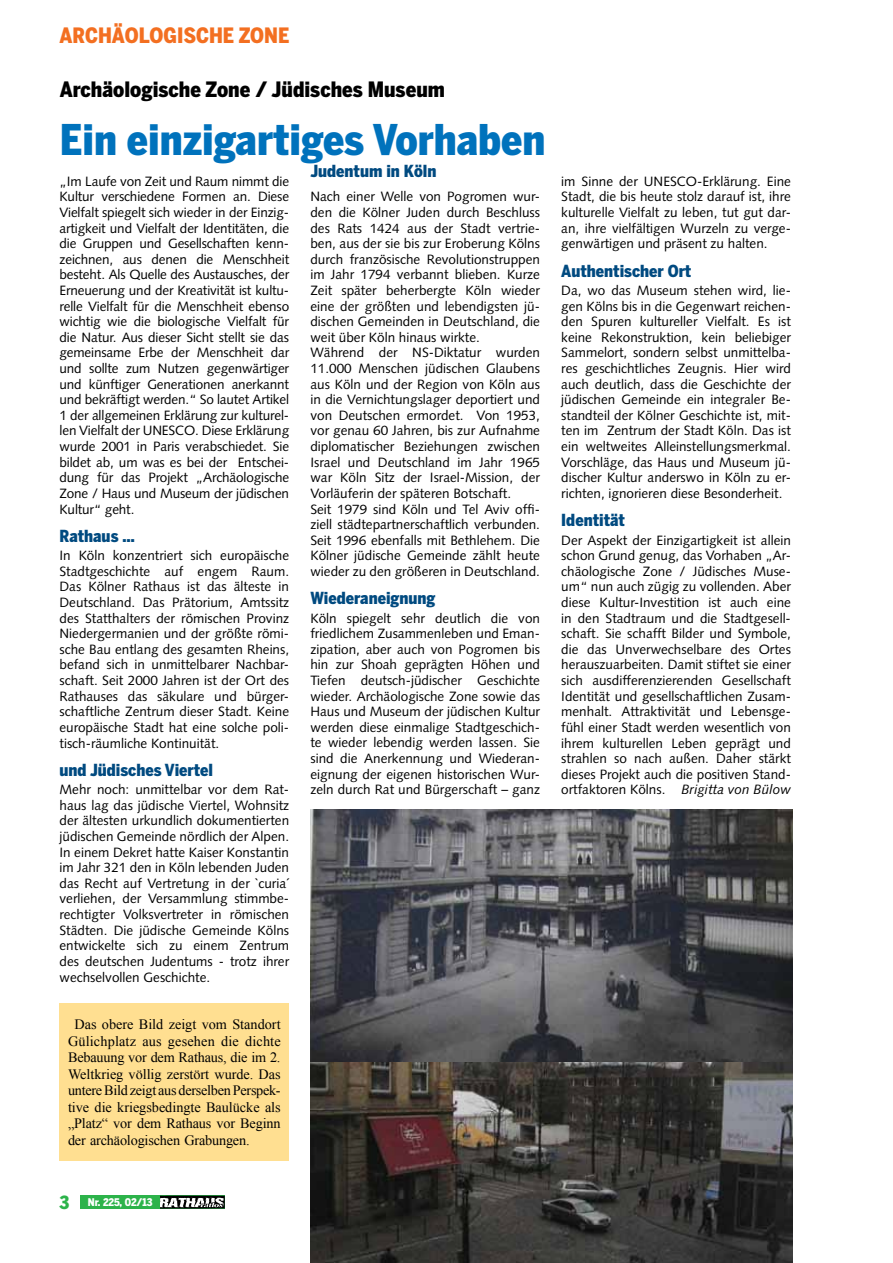
<style>
.page{position:relative;width:893px;height:1263px;background:#fff}
.page>*{position:absolute;margin:0;border:0;box-sizing:border-box;transform-origin:0 0}
.t1{font:900 42px "Benton Sans Cond";color:#0072bc}
.t2{font:900 21px "Benton Sans Cond";color:#000}
.t3{font:900 21px "Benton Sans Cond";color:#f36f21}
.t4{font:900 18px "Benton Sans Cond";color:#2cb34a}
.t5{font:900 16.5px "Benton Sans Cond";color:#004a80}
.t6{font:14.25px/16.5px "Times New Roman";letter-spacing:-.015em;color:#000;text-align:justify}
.t7{font:13.5px/15.6px "Syntax";color:#000;text-align:justify}
.t8{font:900 10.5px "Benton Sans Cond";letter-spacing:-.015em;color:#fff}
.s1{font-style:italic}
</style>
<div class="page">
<svg style="left:160px;top:1195px;width:64px;height:14px"></svg>
<div style="left:81px;top:1195px;width:79px;height:14px;background:#2cb34a"></div>
<img style="left:310px;top:810px;width:482px;height:252px">
<img style="left:310px;top:1062px;width:482px;height:201px">
<div style="left:60px;top:1003px;width:229px;height:158px;background:#ffdf91"></div>
<h2 class="t3" style="left:60px;top:23px;width:231px">ARCHÄOLOGISCHE ZONE</h2>
<h2 class="t2" style="left:60px;top:77px;width:386px">Archäologische Zone / Jüdisches Museum</h2>
<h1 class="t1" style="left:60px;top:115px;width:487px">Ein einzigartiges Vorhaben</h1>
<p class="t5" style="left:310px;top:161px;width:128px">Judentum in Köln</p>
<p class="t7" style="left:310px;top:189px;width:231px;text-align:left">Nach einer Welle von Pogromen wur&shy;den die Kölner Juden durch Beschluss des Rats 1424 aus der Stadt vertrie&shy;ben, aus der sie bis zur Eroberung Kölns durch französische Revolutionstruppen im Jahr 1794 verbannt blieben. Kurze Zeit später beherbergte Köln wieder eine der größten und lebendigsten jü&shy;dischen Gemeinden in Deutschland, die weit über Köln hinaus wirkte.<br>Während der NS-Diktatur wurden 11.000 Menschen jüdischen Glaubens aus Köln und der Region von Köln aus in die Vernichtungslager deportiert und von Deutschen ermordet. Von 1953, vor genau 60 Jahren, bis zur Aufnahme diplomatischer Beziehungen zwischen Israel und Deutschland im Jahr 1965 war Köln Sitz der Israel-Mission, der Vorläuferin der späteren Botschaft.<br>Seit 1979 sind Köln und Tel Aviv offi&shy;ziell städtepartnerschaftlich verbunden.<br>Seit 1996 ebenfalls mit Bethlehem. Die Kölner jüdische Gemeinde zählt heute wieder zu den größeren in Deutschland.</p>
<p class="t5" style="left:310px;top:588px;width:127px">Wiederaneignung</p>
<p class="t7" style="left:310px;top:610px;width:231px">Köln spiegelt sehr deutlich die von friedlichem Zusammenleben und Eman&shy;zipation, aber auch von Pogromen bis hin zur Shoah geprägten Höhen und Tiefen deutsch-jüdischer Geschichte wieder. Archäologische Zone sowie das Haus und Museum der jüdischen Kultur werden diese einmalige Stadtgeschich&shy;te wieder lebendig werden lassen. Sie sind die Anerkennung und Wiederan&shy;eignung der eigenen historischen Wur&shy;zeln durch Rat und Bürgerschaft – ganz</p>
<p class="t7" style="left:60px;top:173px;width:231px">„Im Laufe von Zeit und Raum nimmt die Kultur verschiedene Formen an. Diese Vielfalt spiegelt sich wieder in der Einzig&shy;artigkeit und Vielfalt der Identitäten, die die Gruppen und Gesellschaften kenn&shy;zeichnen, aus denen die Menschheit besteht. Als Quelle des Austausches, der Erneuerung und der Kreativität ist kultu&shy;relle Vielfalt für die Menschheit ebenso wichtig wie die biologische Vielfalt für die Natur. Aus dieser Sicht stellt sie das gemeinsame Erbe der Menschheit dar und sollte zum Nutzen gegenwärtiger und künftiger Generationen anerkannt und bekräftigt werden.“ So lautet Artikel 1 der allgemeinen Erklärung zur kulturel&shy;len Vielfalt der UNESCO. Diese Erklärung wurde 2001 in Paris verabschiedet. Sie bildet ab, um was es bei der Entschei&shy;dung für das Projekt „Archäologische Zone / Haus und Museum der jüdischen Kultur“ geht.</p>
<p class="t5" style="left:60px;top:526px;width:77px">Rathaus …</p>
<p class="t7" style="left:60px;top:548px;width:231px">In Köln konzentriert sich europäische Stadtgeschichte auf engem Raum.<br>Das Kölner Rathaus ist das älteste in Deutschland. Das Prätorium, Amtssitz des Statthalters der römischen Provinz Niedergermanien und der größte römi&shy;sche Bau entlang des gesamten Rheins, befand sich in unmittelbarer Nachbar&shy;schaft. Seit 2000 Jahren ist der Ort des Rathauses das säkulare und bürger&shy;schaftliche Zentrum dieser Stadt. Keine europäische Stadt hat eine solche poli&shy;tisch-räumliche Kontinuität.</p>
<p class="t5" style="left:60px;top:760px;width:155px">und Jüdisches Viertel</p>
<p class="t7" style="left:60px;top:782px;width:231px">Mehr noch: unmittelbar vor dem Rat&shy;haus lag das jüdische Viertel, Wohnsitz der ältesten urkundlich dokumentierten jüdischen Gemeinde nördlich der Alpen.<br>In einem Dekret hatte Kaiser Konstantin im Jahr 321 den in Köln lebenden Juden das Recht auf Vertretung in der `curia´ verliehen, der Versammlung stimmbe&shy;rechtigter Volksvertreter in römischen Städten. Die jüdische Gemeinde Kölns entwickelte sich zu einem Zentrum des deutschen Judentums - trotz ihrer wechselvollen Geschichte.</p>
<p class="t6" style="left:68px;top:1016px;width:214px;text-indent:6px">Das obere Bild zeigt vom Standort Gülichplatz aus gesehen die dichte Bebauung vor dem Rathaus, die im 2.<br>Weltkrieg völlig zerstört wurde. Das untere Bild zeigt aus derselben Perspek&shy;tive die kriegsbedingte Baulücke als „Platz“ vor dem Rathaus vor Beginn der archäologischen Grabungen.</p>
<p class="t7" style="left:561px;top:173px;width:231px">im Sinne der UNESCO-Erklärung. Eine Stadt, die bis heute stolz darauf ist, ihre kulturelle Vielfalt zu leben, tut gut dar&shy;an, ihre vielfältigen Wurzeln zu verge&shy;genwärtigen und präsent zu halten.</p>
<p class="t5" style="left:561px;top:261px;width:132px">Authentischer Ort</p>
<p class="t7" style="left:561px;top:283px;width:231px">Da, wo das Museum stehen wird, lie&shy;gen Kölns bis in die Gegenwart reichen&shy;den Spuren kultureller Vielfalt. Es ist keine Rekonstruktion, kein beliebiger Sammelort, sondern selbst unmittelba&shy;res geschichtliches Zeugnis. Hier wird auch deutlich, dass die Geschichte der jüdischen Gemeinde ein integraler Be&shy;standteil der Kölner Geschichte ist, mit&shy;ten im Zentrum der Stadt Köln. Das ist ein weltweites Alleinstellungsmerkmal.<br>Vorschläge, das Haus und Museum jü&shy;discher Kultur anderswo in Köln zu er&shy;richten, ignorieren diese Besonderheit.</p>
<p class="t5" style="left:561px;top:510px;width:65px">Identität</p>
<p class="t7" style="left:561px;top:532px;width:231px">Der Aspekt der Einzigartigkeit ist allein schon Grund genug, das Vorhaben „Ar&shy;chäologische Zone / Jüdisches Muse&shy;um“ nun auch zügig zu vollenden. Aber diese Kultur-Investition ist auch eine in den Stadtraum und die Stadtgesell&shy;schaft. Sie schafft Bilder und Symbole, die das Unverwechselbare des Ortes herauszuarbeiten. Damit stiftet sie einer sich ausdifferenzierenden Gesellschaft Identität und gesellschaftlichen Zusam&shy;menhalt. Attraktivität und Lebensge&shy;fühl einer Stadt werden wesentlich von ihrem kulturellen Leben geprägt und strahlen so nach außen. Daher stärkt dieses Projekt auch die positiven Stand&shy;ortfaktoren Kölns. <span class="s1">Brigitta von Bülow</span></p>
<h3 class="t4" style="left:60px;top:1191px;width:11px">3</h3>
<p class="t8" style="left:88px;top:1196px;width:66px">Nr. 225, 02/13</p>
</div>
